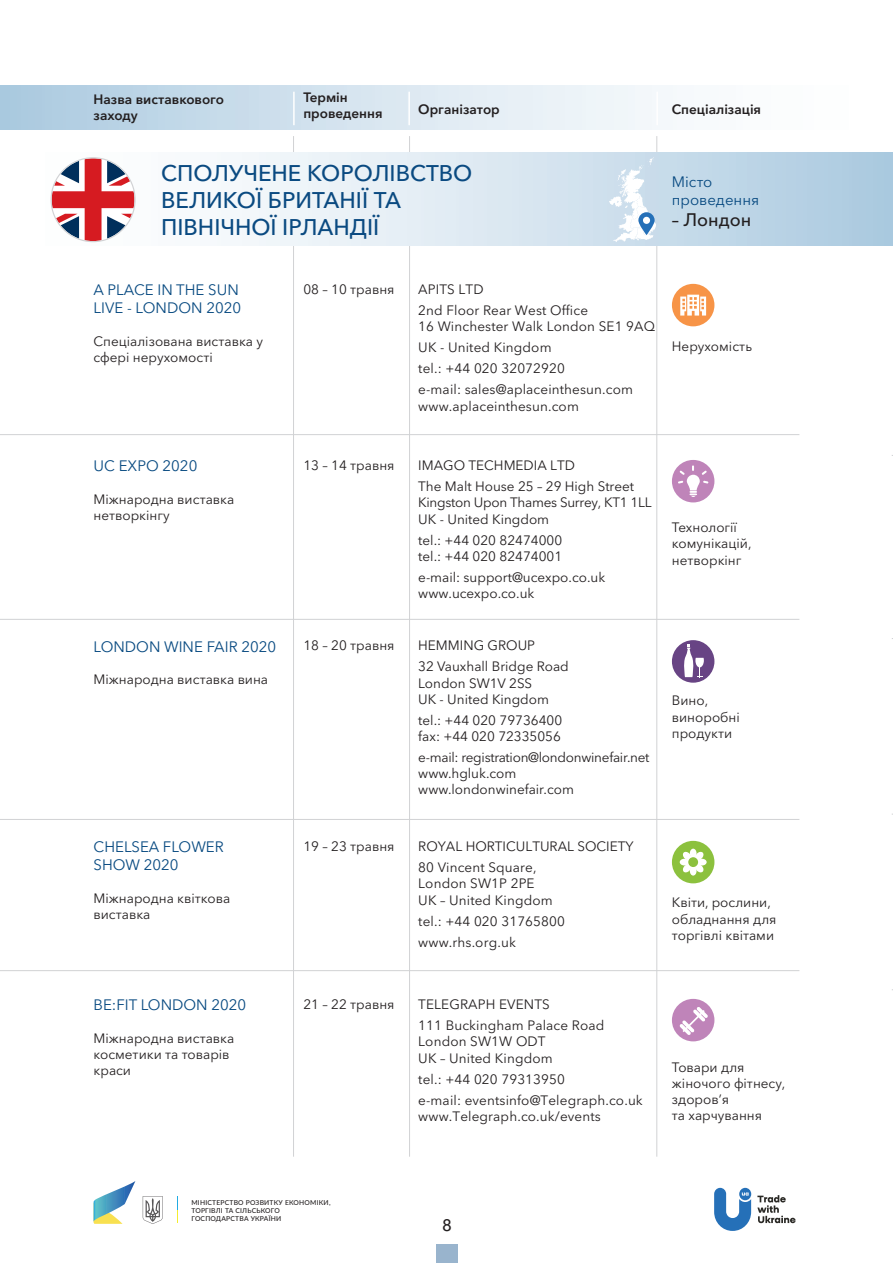
<style>
.page{position:relative;width:893px;height:1263px;background:#fff}
.page>*{position:absolute;margin:0;border:0;box-sizing:border-box;transform-origin:0 0}
.t1{font:500 22.5px/27px "Avenir Next Cyr";color:#0a4a81}
.t2{font:500 18px "Avenir Next Cyr";color:#231f20}
.t3{font:500 16.5px "Avenir Next Cyr";color:#231f20}
.t4{font:15px/18px "Avenir Next Cyr";color:#084a81}
.t5{font:13.5px/16.2px "Avenir Next Cyr";color:#231f20}
.t6{font:13.5px/16.2px "Avenir Next Cyr";letter-spacing:-.02em;color:#231f20}
.t7{font:600 13.5px/16.2px "Avenir Next Cyr";color:#231f20}
.t8{font:500 6.75px/8.1px "Lato";letter-spacing:.03em;color:#231f20}
</style>
<div class="page">
<div style="left:436px;top:1244px;width:22px;height:19px;background:#99b4cd"></div>
<hr style="left:293px;top:136px;width:1px;height:1021px;background:#d1d2d4">
<div style="left:0;top:85px;width:893px;height:44px;background:linear-gradient(to right,#b0cde1,#fff)"></div>
<hr style="left:293px;top:92px;width:2px;height:33px;background:#fff">
<hr style="left:408px;top:92px;width:2px;height:33px;background:#fff">
<hr style="left:656px;top:92px;width:2px;height:33px;background:#fff">
<hr style="left:656px;top:136px;width:1px;height:1021px;background:#d1d2d4">
<hr style="left:409px;top:136px;width:1px;height:1021px;background:#d1d2d4">
<div style="left:0;top:152px;width:893px;height:94px;background:linear-gradient(to right,#fff,#b0cde2)"></div>
<svg style="left:51px;top:157px;width:85px;height:85px"></svg>
<svg style="left:609px;top:157px;width:47px;height:85px"></svg>
<svg style="left:638px;top:212px;width:17px;height:23px"></svg>
<div style="left:643px;top:217px;width:7px;height:7px;background:#fff;border-radius:50%"></div>
<hr style="left:0;top:434px;width:799px;height:1px;background:#d1d2d4">
<hr style="left:0;top:619px;width:799px;height:1px;background:#d1d2d4">
<hr style="left:0;top:819px;width:799px;height:1px;background:#d1d2d4">
<hr style="left:0;top:970px;width:799px;height:1px;background:#d1d2d4">
<div style="left:672px;top:640px;width:42px;height:43px;background:#684484;border-radius:50%"></div>
<svg style="left:684px;top:645px;width:20px;height:32px"></svg>
<div style="left:672px;top:841px;width:42px;height:42px;background:#8cc13e;border-radius:50%"></div>
<svg style="left:680px;top:849px;width:27px;height:26px"></svg>
<div style="left:688px;top:857px;width:10px;height:10px;background:#8cc13e;border-radius:50%"></div>
<div style="left:672px;top:284px;width:42px;height:42px;background:#f79447;border-radius:50%"></div>
<svg style="left:680px;top:295px;width:26px;height:21px"></svg>
<div style="left:672px;top:460px;width:42px;height:42px;background:#bf84b9;border-radius:50%"></div>
<svg style="left:678px;top:465px;width:30px;height:32px"></svg>
<div style="left:672px;top:999px;width:42px;height:42px;background:#bf84b9;border-radius:50%"></div>
<svg style="left:679px;top:1007px;width:29px;height:28px"></svg>
<svg style="left:757px;top:1195px;width:38px;height:28px"></svg>
<svg style="left:714px;top:1188px;width:37px;height:43px"></svg>
<svg style="left:94px;top:1181px;width:42px;height:43px"></svg>
<svg style="left:143px;top:1196px;width:20px;height:28px"></svg>
<svg style="left:177px;top:1197px;width:1px;height:25px"></svg>
<p class="t7" style="left:94px;top:91px;width:132px">Назва виставкового заходу</p>
<p class="t7" style="left:303px;top:89px;width:81px">Термін проведення</p>
<p class="t7" style="left:418px;top:101px;width:83px">Організатор</p>
<p class="t7" style="left:672px;top:101px;width:91px">Спеціалізація</p>
<h1 class="t1" style="left:161px;top:160px;width:313px">СПОЛУЧЕНЕ КОРОЛІВСТВО<br>ВЕЛИКОЇ БРИТАНІЇ ТА<br>ПІВНІЧНОЇ ІРЛАНДІЇ</h1>
<p class="t4" style="left:672px;top:172px;width:89px">Місто проведення</p>
<h2 class="t2" style="left:672px;top:209px;width:81px">– Лондон</h2>
<p class="t4" style="left:94px;top:281px;width:149px">A PLACE IN THE SUN<br>LIVE - LONDON 2020</p>
<p class="t5" style="left:94px;top:333px;width:171px">Спеціалізована виставка у сфері нерухомості</p>
<p class="t5" style="left:303px;top:281px;width:93px">08 – 10 травня</p>
<p class="t5" style="left:418px;top:279px;width:171px;line-height:21px">APITS LTD<br>2nd Floor Rear West Office</p>
<p class="t5" style="left:418px;top:316px;width:238px;line-height:21px">16 Winchester Walk London SE1 9AQ<br>UK - United Kingdom<br>tel.: +44 020 32072920<br>e-mail: sales@aplaceinthesun.com</p>
<p class="t5" style="left:418px;top:398px;width:162px">www.aplaceinthesun.com</p>
<p class="t5" style="left:672px;top:338px;width:82px">Нерухомість</p>
<p class="t4" style="left:94px;top:457px;width:105px">UC EXPO 2020</p>
<p class="t5" style="left:94px;top:491px;width:142px">Міжнародна виставка нетворкінгу</p>
<p class="t4" style="left:94px;top:637px;width:184px">LONDON WINE FAIR 2020</p>
<p class="t5" style="left:94px;top:671px;width:176px">Міжнародна виставка вина</p>
<p class="t5" style="left:303px;top:457px;width:93px">13 – 14 травня</p>
<p class="t5" style="left:303px;top:638px;width:93px">18 – 20 травня</p>
<p class="t5" style="left:418px;top:455px;width:217px;line-height:21px">IMAGO TECHMEDIA LTD<br>The Malt House 25 – 29 High Street</p>
<p class="t6" style="left:418px;top:495px;width:235px">Kingston Upon Thames Surrey, KT1 1LL<br>UK - United Kingdom</p>
<p class="t5" style="left:418px;top:532px;width:145px">tel.: +44 020 82474000 tel.: +44 020 82474001</p>
<p class="t5" style="left:418px;top:569px;width:188px">e-mail: support@ucexpo.co.uk www.ucexpo.co.uk</p>
<p class="t5" style="left:418px;top:635px;width:152px;line-height:21px">HEMMING GROUP<br>32 Vauxhall Bridge Road</p>
<p class="t5" style="left:418px;top:675px;width:132px">London SW1V 2SS<br>UK - United Kingdom</p>
<p class="t5" style="left:418px;top:712px;width:145px">tel.: +44 020 79736400 fax: +44 020 72335056</p>
<p class="t6" style="left:418px;top:749px;width:233px">e-mail: registration@londonwinefair.net www.hgluk.com www.londonwinefair.com</p>
<p class="t5" style="left:672px;top:519px;width:81px">Технології комунікацій, нетворкінг</p>
<p class="t5" style="left:672px;top:693px;width:69px">Вино, виноробні продукти</p>
<p class="t4" style="left:94px;top:838px;width:132px">CHELSEA FLOWER<br>SHOW 2020</p>
<p class="t5" style="left:94px;top:890px;width:138px">Міжнародна квіткова виставка</p>
<p class="t5" style="left:303px;top:838px;width:93px">19 – 23 травня</p>
<p class="t5" style="left:418px;top:836px;width:217px;line-height:21px">ROYAL HORTICULTURAL SOCIETY<br>80 Vincent Square,</p>
<p class="t5" style="left:418px;top:875px;width:136px">London SW1P 2PE<br>UK – United Kingdom</p>
<p class="t5" style="left:418px;top:910px;width:148px;line-height:21px">tel.: +44 020 31765800 www.rhs.org.uk</p>
<p class="t5" style="left:672px;top:895px;width:106px">Квіти, рослини, обладнання для торгівлі квітами</p>
<p class="t4" style="left:94px;top:996px;width:154px">BE:FIT LONDON 2020</p>
<p class="t5" style="left:94px;top:1030px;width:142px">Міжнародна виставка косметики та товарів краси</p>
<p class="t5" style="left:303px;top:996px;width:93px">21 – 22 травня</p>
<p class="t5" style="left:418px;top:994px;width:188px;line-height:21px">TELEGRAPH EVENTS<br>111 Buckingham Palace Road</p>
<p class="t5" style="left:418px;top:1033px;width:136px">London SW1W ODT<br>UK – United Kingdom</p>
<p class="t5" style="left:418px;top:1068px;width:226px;line-height:21px">tel.: +44 020 79313950<br>e-mail: eventsinfo@Telegraph.co.uk</p>
<p class="t5" style="left:418px;top:1108px;width:184px">www.Telegraph.co.uk/events</p>
<p class="t5" style="left:672px;top:1059px;width:115px">Товари для жіночого фітнесу, здоров’я<br>та харчування</p>
<p class="t8" style="left:191px;top:1198px;width:141px">МІНІСТЕРСТВО РОЗВИТКУ ЕКОНОМІКИ,<br>ТОРГІВЛІ ТА СІЛЬСЬКОГО<br>ГОСПОДАРСТВА УКРАЇНИ</p>
<p class="t3" style="left:442px;top:1215px;width:11px">8</p>
</div>
